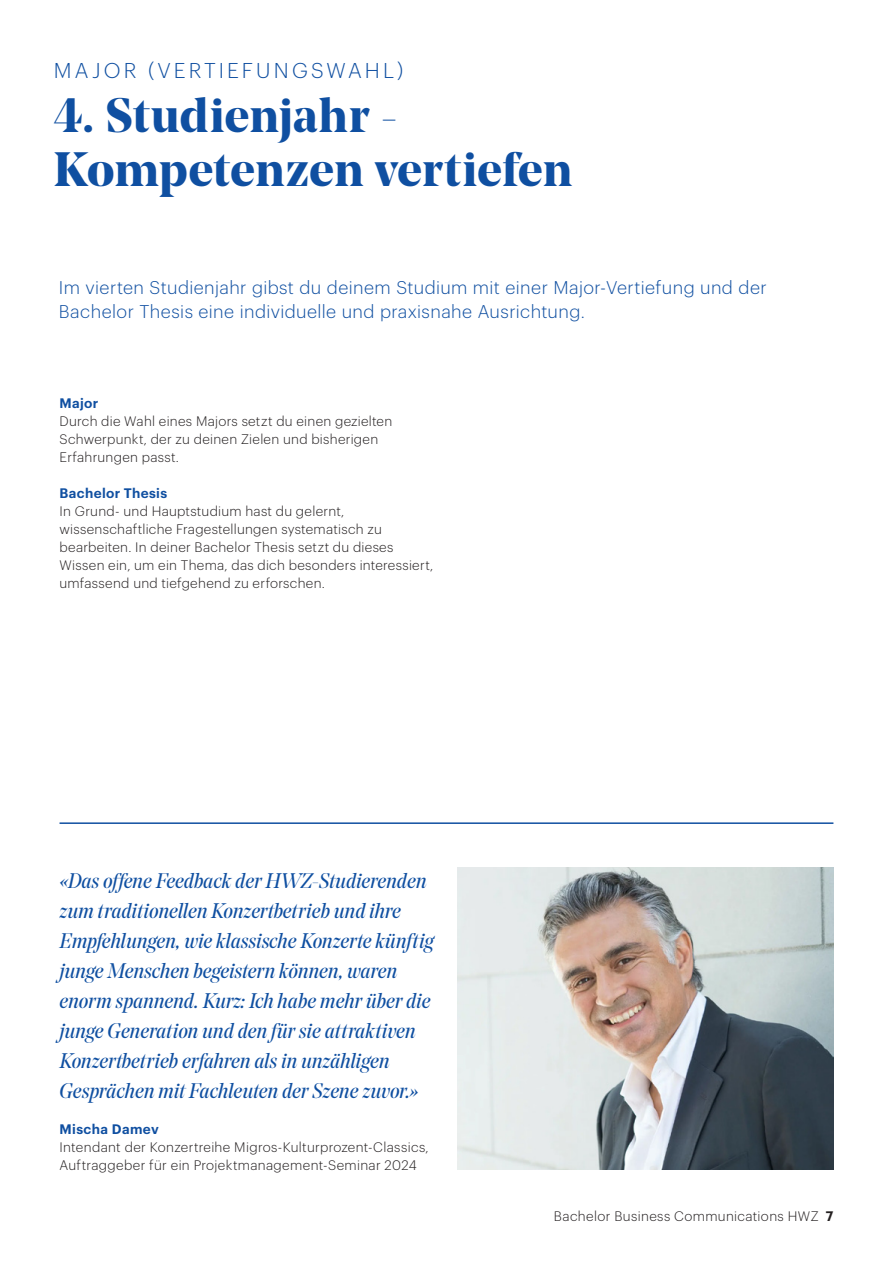
<style>
.page{position:relative;width:893px;height:1263px;background:#fff}
.page>*{position:absolute;margin:0;border:0;box-sizing:border-box;transform-origin:0 0}
._2_Haupttitel{font:700 48px "Noe Display";letter-spacing:.005em;color:#0f4fa1}
._1_Haupttitel{font:italic 21px/30px "Noe Display";letter-spacing:-.01em;color:#0f4fa1}
._3_Übertitel{font:300 21px "Graphik";letter-spacing:.145em;color:#0f4fa1}
._4_Modultitel{font:300 18px/24px "Graphik";letter-spacing:.02em;color:#0f4fa1}
._5_Content_Flattersatz{font:300 13.5px/18px "Graphik";letter-spacing:.025em;color:#231f20}
._5_Content_Flattersatz-2{font:600 13.5px "Graphik";letter-spacing:.03em;color:#0f4fa1}
._4_Modultitel-2{font:600 13.5px "Graphik";letter-spacing:.025em;color:#0f4fa1}
.s1{font-weight:600}
</style>
<div class="page">
<img style="left:457px;top:868px;width:376px;height:302px">
<hr style="left:60px;top:822px;width:773px;height:2px;background:#0f4fa1">
<p class="_3_Übertitel" style="left:54px;top:55px;width:351px">MAJOR (VERTIEFUNGSWAHL)</p>
<p class="_2_Haupttitel" style="left:54px;top:84px;width:345px">4. Studienjahr -</p>
<p class="_2_Haupttitel" style="left:54px;top:138px;width:520px">Kompetenzen vertiefen</p>
<p class="_4_Modultitel" style="left:59px;top:274px;width:709px">Im vierten Studienjahr gibst du deinem Studium mit einer Major-Vertiefung und der<br>Bachelor Thesis eine individuelle und praxisnahe Ausrichtung.</p>
<p class="_4_Modultitel-2" style="left:60px;top:392px;width:40px">Major</p>
<p class="_5_Content_Flattersatz" style="left:60px;top:411px;width:334px">Durch die Wahl eines Majors setzt du einen gezielten<br>Schwerpunkt, der zu deinen Zielen und bisherigen<br>Erfahrungen passt.</p>
<p class="_5_Content_Flattersatz-2" style="left:60px;top:482px;width:109px">Bachelor Thesis</p>
<p class="_5_Content_Flattersatz" style="left:60px;top:501px;width:375px">In Grund- und Hauptstudium hast du gelernt, wissenschaftliche Fragestellungen systematisch zu bearbeiten. In deiner Bachelor Thesis setzt du dieses Wissen ein, um ein Thema, das dich besonders interessiert, umfassend und tiefgehend zu erforschen.</p>
<p class="_1_Haupttitel" style="left:60px;top:865px;width:376px">«Das offene Feedback der HWZ-Studierenden zum traditionellen Konzertbetrieb und ihre Empfehlungen, wie klassische Konzerte künftig junge Menschen begeistern können, waren enorm spannend. Kurz: Ich habe mehr über die junge Generation und den für sie attraktiven Konzertbetrieb erfahren als in unzähligen Gesprächen mit Fachleuten der Szene zuvor.»</p>
<p class="_5_Content_Flattersatz-2" style="left:60px;top:1118px;width:101px">Mischa Damev</p>
<p class="_5_Content_Flattersatz" style="left:60px;top:1137px;width:371px">Intendant der Konzertreihe Migros-Kulturprozent-Classics,<br>Auftraggeber für ein Projektmanagement-Seminar 2024</p>
<p class="_5_Content_Flattersatz" style="left:554px;top:1206px;width:281px">Bachelor Business Communications HWZ <span class="s1">7</span></p>
</div>
